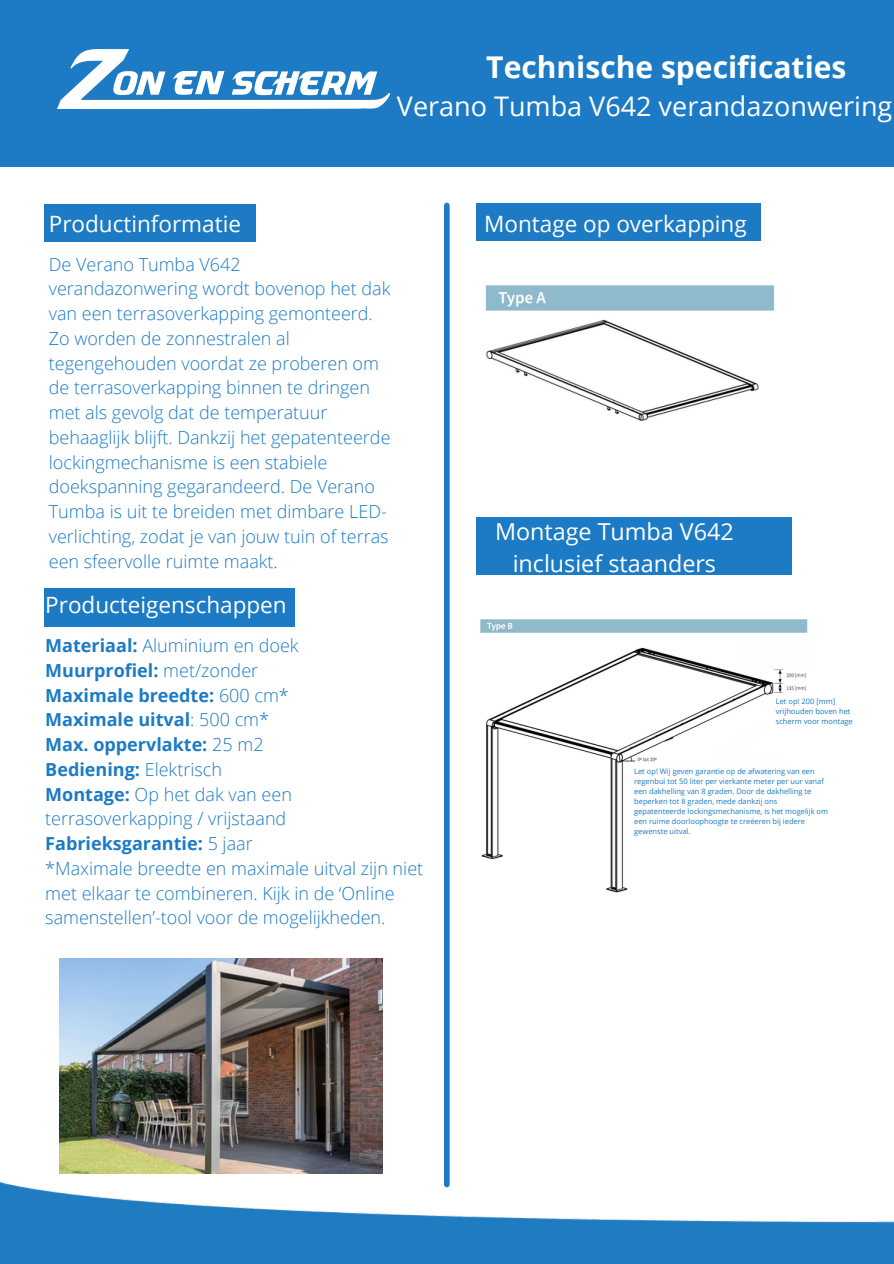
<style>
.page{position:relative;width:894px;height:1264px;background:#fff}
.page>*{position:absolute;margin:0;border:0;box-sizing:border-box;transform-origin:0 0}
.t1{font:700 30px "Open Sans";color:#fff}
.t2{font:27px "Open Sans";color:#fff}
.t3{font:23.4px "Open Sans";color:#fff}
.t4{font:22.5px "Open Sans";color:#fff}
.t5{font:300 18px/24.8px "Open Sans";color:#1c7bc4}
.t6{font:700 18px "Open Sans";color:#1c7bc4}
.t7{font:7.5px/10.1px "Open Sans";color:#1c7bc4}
.s1{font-weight:700}
.s2{font-weight:300}
</style>
<div class="page">
<div style="left:0;top:0;width:893px;height:166px;background:#1c7bc4"></div>
<img style="left:57px;top:50px;width:332px;height:58px">
<div style="left:444px;top:205px;width:5px;height:979px;background:#1c7bc4"></div>
<div style="left:45px;top:204px;width:211px;height:37px;background:#1c7bc4"></div>
<div style="left:45px;top:588px;width:250px;height:39px;background:#1c7bc4"></div>
<div style="left:476px;top:203px;width:284px;height:38px;background:#1c7bc4"></div>
<img style="left:0;top:1182px;width:893px;height:81px">
<div style="left:476px;top:517px;width:315px;height:58px;background:#1c7bc4"></div>
<img style="left:60px;top:958px;width:322px;height:215px">
<img style="left:485px;top:285px;width:290px;height:136px">
<img style="left:480px;top:619px;width:328px;height:274px">
<p class="t4" style="left:49px;top:208px;width:194px">Productinformatie</p>
<p class="t1" style="left:486px;top:46px;width:361px">Technische specificaties</p>
<p class="t2" style="left:397px;top:88px;width:497px">Verano Tumba V642 verandazonwering</p>
<p class="t4" style="left:484px;top:208px;width:264px">Montage op overkapping</p>
<p class="t5" style="left:49px;top:251px;width:343px">De Verano Tumba V642 verandazonwering wordt bovenop het dak van een terrasoverkapping gemonteerd.<br>Zo worden de zonnestralen al tegengehouden voordat ze proberen om de terrasoverkapping binnen te dringen met als gevolg dat de temperatuur behaaglijk blijft. Dankzij het gepatenteerde lockingmechanisme is een stabiele doekspanning gegarandeerd. De Verano Tumba is uit te breiden met dimbare LED&shy;verlichting, zodat je van jouw tuin of terras een sfeervolle ruimte maakt.</p>
<p class="t4" style="left:45px;top:589px;width:243px">Producteigenschappen</p>
<p class="t5" style="left:45px;top:632px;width:255px"><span class="s1">Materiaal:</span> Aluminium en doek</p>
<p class="t6" style="left:45px;top:657px;width:214px">Muurprofiel: <span class="s2">met/zonder</span></p>
<p class="t6" style="left:45px;top:682px;width:245px">Maximale breedte: <span class="s2">600 cm*</span></p>
<p class="t6" style="left:45px;top:707px;width:225px">Maximale uitval<span class="s2">: 500 cm*</span></p>
<p class="t6" style="left:45px;top:732px;width:220px">Max. oppervlakte: <span class="s2">25 m2</span></p>
<p class="t6" style="left:45px;top:756px;width:178px">Bediening: <span class="s2">Elektrisch</span></p>
<p class="t5" style="left:45px;top:781px;width:248px"><span class="s1">Montage:</span> Op het dak van een terrasoverkapping / vrijstaand</p>
<p class="t6" style="left:45px;top:831px;width:209px">Fabrieksgarantie: <span class="s2">5 jaar</span></p>
<p class="t5" style="left:45px;top:855px;width:379px">*Maximale breedte en maximale uitval zijn niet met elkaar te combineren. Kijk in de ‘Online samenstellen’-tool voor de mogelijkheden.</p>
<p class="t3" style="left:495px;top:514px;width:240px">Montage Tumba V642</p>
<p class="t3" style="left:512px;top:547px;width:205px">inclusief staanders</p>
<p class="t7" style="left:775px;top:696px;width:78px">Let op! 200 [mm] vrijhouden boven het scherm voor montage</p>
<p class="t7" style="left:634px;top:765px;width:195px">Let op! Wij geven garantie op de afwatering van een regenbui tot 50 liter per vierkante meter per uur vanaf een dakhelling van 8 graden. Door de dakhelling te beperken tot 8 graden, mede dankzij ons gepatenteerde lockingsmechanisme, is het mogelijk om een ruime doorloophoogte te creëeren bij iedere gewenste uitval.</p>
</div>
